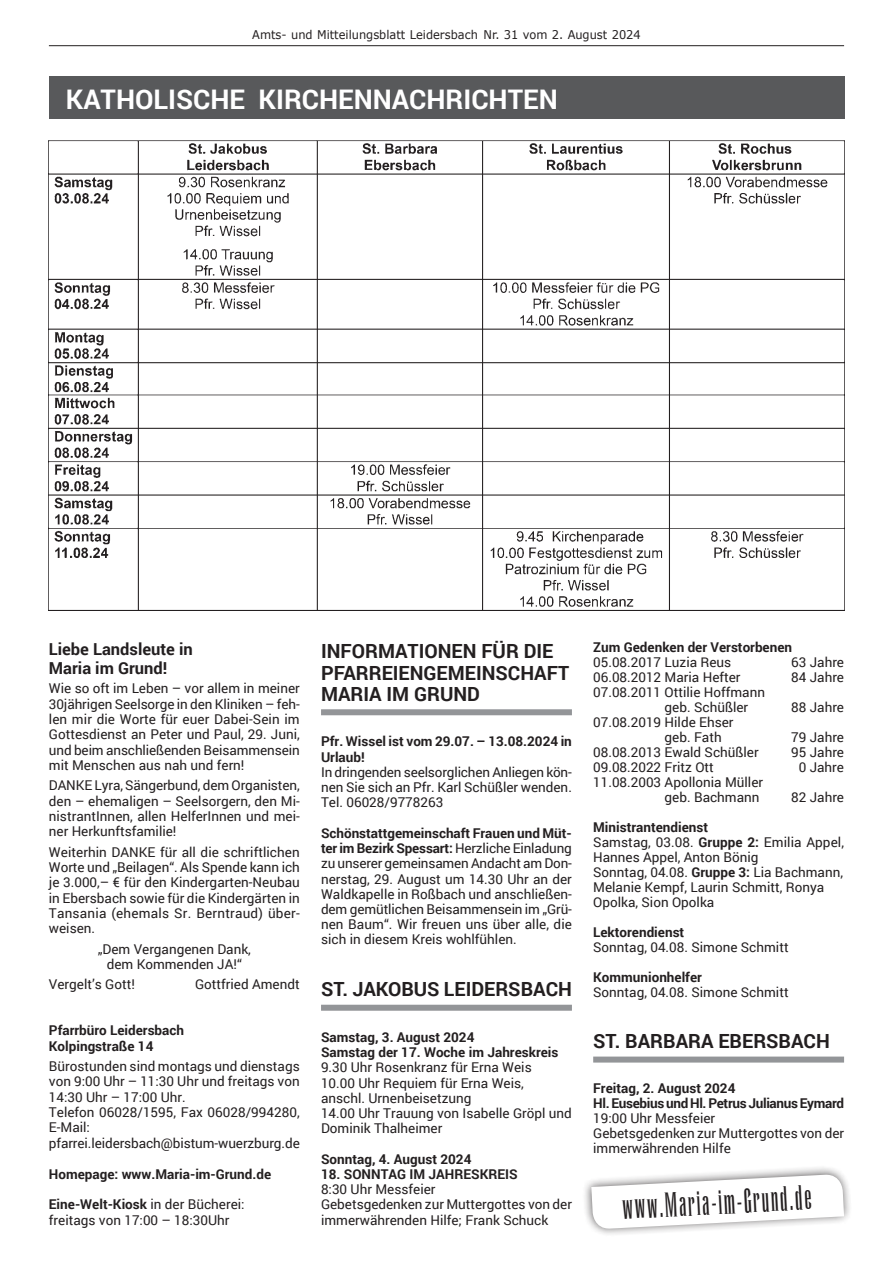
<style>
.page{position:relative;width:893px;height:1263px;background:#fff}
.page>*{position:absolute;margin:0;border:0;box-sizing:border-box;transform-origin:0 0}
.t1{font:condensed 30.75px "Runic";color:#231f20}
.t2{font:700 27px "Roboto";color:#fff}
.t3{font:700 19.5px "Roboto";color:#231f20}
.t4{font:700 16.5px/18.3px "Roboto";color:#231f20}
.t5{font:13.5px/15.3px "Roboto";color:#231f20}
.t6{font:700 13.5px/15.3px "Roboto";color:#231f20}
.t7{font:700 13.5px/15px "Roboto";letter-spacing:-.025em;color:#231f20}
.t8{font:12px "Verdana";color:#231f20;scale:.95 1}
.s1{font-weight:700}
</style>
<div class="page">
<hr style="left:49px;top:45px;width:795px;height:1px;background:#231f20">
<div style="left:49px;top:77px;width:795px;height:42px;background:#58595b"></div>
<img style="left:49px;top:140px;width:795px;height:470px">
<div style="left:593px;top:1056px;width:251px;height:6px;background:#939598"></div>
<div style="left:321px;top:709px;width:251px;height:6px;background:#939598"></div>
<div style="left:321px;top:1005px;width:251px;height:6px;background:#939598"></div>
<svg style="left:585px;top:1167px;width:265px;height:67px"></svg>
<p class="t8" style="left:252px;top:27px;width:411px">Amts- und Mitteilungsblatt Leidersbach Nr. 31 vom 2. August 2024</p>
<h2 class="t2" style="left:66px;top:80px;width:18px">Kat</h2>
<h2 class="t2" style="left:116px;top:80px;width:35px">holis</h2>
<h2 class="t2" style="left:193px;top:80px;width:51px">cheKi</h2>
<h2 class="t2" style="left:284px;top:80px;width:73px">rchenna</h2>
<h2 class="t2" style="left:409px;top:80px;width:116px">chrichten</h2>
<p class="t4" style="left:49px;top:639px;width:145px">Liebe Landsleute in<br>Maria im Grund!</p>
<p class="t5" style="left:49px;top:680px;width:252px;text-align:justify">Wie so oft im Leben – vor allem in meiner 30jährigen Seelsorge in den Kliniken – feh&shy;len mir die Worte für euer Dabei-Sein im Gottesdienst an Peter und Paul, 29. Juni, und beim anschließenden Beisammensein mit Menschen aus nah und fern!</p>
<p class="t5" style="left:49px;top:777px;width:252px;text-align:justify">DANKE Lyra, Sängerbund, dem Organisten, den – ehemaligen – Seelsorgern, den Mi&shy;nistrantInnen, allen HelferInnen und mei&shy;ner Herkunftsfamilie!</p>
<p class="t5" style="left:49px;top:843px;width:252px;text-align:justify">Weiterhin DANKE für all die schriftlichen Worte und „Beilagen“. Als Spende kann ich je 3.000,– € für den Kindergarten-Neubau in Ebersbach sowie für die Kindergärten in Tansania (ehemals Sr. Berntraud) über&shy;weisen.</p>
<p class="t5" style="left:98px;top:941px;width:155px;text-align:center">„Dem Vergangenen Dank, dem Kommenden JA!“</p>
<p class="t5" style="left:49px;top:976px;width:88px">Vergelt’s Gott!</p>
<p class="t5" style="left:195px;top:976px;width:106px">Gottfried Amendt</p>
<p class="t6" style="left:49px;top:1022px;width:137px">Pfarrbüro Leidersbach<br>Kolpingstraße 14</p>
<p class="t5" style="left:49px;top:1058px;width:252px">Bürostunden sind montags und dienstags von 9:00 Uhr – 11:30 Uhr und freitags von<br>14:30 Uhr – 17:00 Uhr.<br>Telefon 06028/1595, Fax 06028/994280,<br>E-Mail: pfarrei.leidersbach@bistum-wuerzburg.de</p>
<p class="t6" style="left:49px;top:1165px;width:224px">Homepage: www.Maria-im-Grund.de</p>
<p class="t5" style="left:49px;top:1196px;width:197px"><span class="s1">Eine-Welt-Kiosk</span> in der Bücherei: freitags von 17:00 – 18:30Uhr</p>
<h3 class="t3" style="left:321px;top:638px;width:19px">Info</h3>
<h3 class="t3" style="left:365px;top:638px;width:26px">rmationen</h3>
<h3 class="t3" style="left:481px;top:638px;width:53px">für die</h3>
<h3 class="t3" style="left:321px;top:659px;width:73px">Pfarreiengemeins</h3>
<h3 class="t3" style="left:508px;top:659px;width:39px">chaft</h3>
<h3 class="t3" style="left:321px;top:680px;width:133px">Maria im Grund</h3>
<p class="t6" style="left:321px;top:733px;width:252px">Pfr. Wissel ist vom 29.07. – 13.08.2024 in<br>Urlaub!</p>
<p class="t5" style="left:321px;top:764px;width:252px;text-align:justify">In dringenden seelsorglichen Anliegen kön&shy;nen Sie sich an Pfr. Karl Schüßler wenden.<br>Tel. 06028/9778263</p>
<p class="t5" style="left:321px;top:825px;width:252px;text-align:justify"><span class="s1">Schönstattgemeinschaft Frauen und Müt&shy;ter im Bezirk Spessart:</span> Herzliche Einladung zu unserer gemeinsamen Andacht am Don&shy;nerstag, 29. August um 14.30 Uhr an der Waldkapelle in Roßbach und anschließen&shy;dem gemütlichen Beisammensein im „Grü&shy;nen Baum“. Wir freuen uns über alle, die sich in diesem Kreis wohlfühlen.</p>
<h3 class="t3" style="left:321px;top:975px;width:81px">St. Jakobus</h3>
<h3 class="t3" style="left:444px;top:975px;width:22px">Leide</h3>
<h3 class="t3" style="left:495px;top:975px;width:27px">rsba</h3>
<h3 class="t3" style="left:546px;top:975px;width:28px">ch</h3>
<p class="t6" style="left:321px;top:1029px;width:239px">Samstag, 3. August 2024<br>Samstag der 17. Woche im Jahreskreis</p>
<p class="t5" style="left:321px;top:1059px;width:252px">9.30 Uhr Rosenkranz für Erna Weis<br>10.00 Uhr Requiem für Erna Weis,<br>anschl. Urnenbeisetzung<br>14.00 Uhr Trauung von Isabelle Gröpl und<br>Dominik Thalheimer</p>
<p class="t6" style="left:321px;top:1151px;width:152px">Sonntag, 4. August 2024</p>
<p class="t6" style="left:321px;top:1166px;width:198px">18. SONNTAG IM JAHRESKREIS</p>
<p class="t5" style="left:321px;top:1181px;width:252px">8:30 Uhr Messfeier<br>Gebetsgedenken zur Muttergottes von der immerwährenden Hilfe; Frank Schuck</p>
<h1 class="t1" style="left:621px;top:1189px;width:191px;rotate:-3deg">www.Maria-im-Grund.de</h1>
<p class="t6" style="left:593px;top:639px;width:200px">Zum Gedenken der Verstorbenen</p>
<p class="t5" style="left:593px;top:654px;width:140px">05.08.2017 Luzia Reus</p>
<p class="t5" style="left:791px;top:654px;width:54px">63 Jahre</p>
<p class="t5" style="left:593px;top:669px;width:149px">06.08.2012 Maria Hefter</p>
<p class="t5" style="left:791px;top:669px;width:54px">84 Jahre</p>
<p class="t5" style="left:665px;top:684px;width:102px;text-indent:-71px">07.08.2011 Ottilie Hoffmann geb. Schüßler</p>
<p class="t5" style="left:791px;top:699px;width:54px">88 Jahre</p>
<p class="t5" style="left:665px;top:714px;width:70px;text-indent:-71px">07.08.2019 Hilde Ehser geb. Fath</p>
<p class="t5" style="left:791px;top:729px;width:54px">79 Jahre</p>
<p class="t5" style="left:593px;top:744px;width:167px">08.08.2013 Ewald Schüßler</p>
<p class="t5" style="left:791px;top:744px;width:54px">95 Jahre</p>
<p class="t5" style="left:593px;top:759px;width:122px">09.08.2022 Fritz Ott</p>
<p class="t5" style="left:799px;top:759px;width:47px">0 Jahre</p>
<p class="t5" style="left:593px;top:774px;width:171px;text-align:right">11.08.2003 Apollonia Müller geb. Bachmann</p>
<p class="t5" style="left:791px;top:789px;width:54px">82 Jahre</p>
<p class="t5" style="left:593px;top:819px;width:252px"><span class="s1">Ministrantendienst<br></span>Samstag, 03.08. <span class="s1">Gruppe 2:</span> Emilia Appel,<br>Hannes Appel, Anton Bönig<br>Sonntag, 04.08. <span class="s1">Gruppe 3:</span> Lia Bachmann,<br>Melanie Kempf, Laurin Schmitt, Ronya<br>Opolka, Sion Opolka</p>
<p class="t6" style="left:593px;top:924px;width:93px">Lektorendienst</p>
<p class="t5" style="left:593px;top:939px;width:197px">Sonntag, 04.08. Simone Schmitt</p>
<p class="t6" style="left:593px;top:969px;width:110px">Kommunionhelfer</p>
<p class="t5" style="left:593px;top:984px;width:197px">Sonntag, 04.08. Simone Schmitt</p>
<h3 class="t3" style="left:593px;top:1027px;width:187px">St. Barbara Ebersba</h3>
<h3 class="t3" style="left:804px;top:1027px;width:28px">ch</h3>
<p class="t7" style="left:593px;top:1080px;width:252px">Freitag, 2. August 2024<br>Hl. Eusebius und Hl. Petrus Julianus Eymard</p>
<p class="t5" style="left:593px;top:1110px;width:252px">19:00 Uhr Messfeier<br>Gebetsgedenken zur Muttergottes von der immerwährenden Hilfe</p>
</div>
